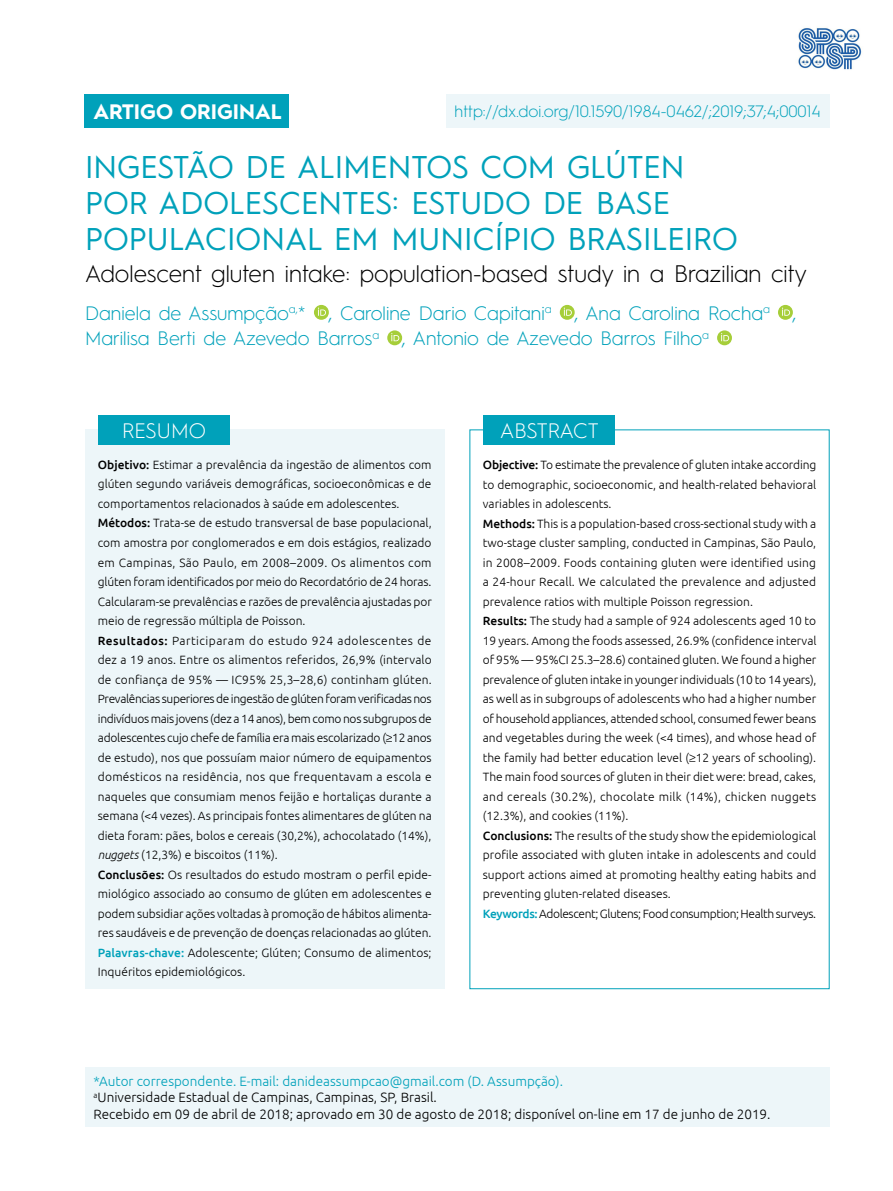
<style>
.page{position:relative;width:893px;height:1191px;background:#fff}
.page>*{position:absolute;margin:0;border:0;box-sizing:border-box;transform-origin:0 0}
.t1{font:31.5px/36px "Hurme Geometric Sans 1";color:#00a1ba}
.t2{font:300 24px "Hurme Geometric Sans 1";color:#000}
.t3{font:300 21px "Hurme Geometric Sans 1";letter-spacing:-.005em;color:#fff}
.t4{font:700 21px "Hurme Geometric Sans 1";color:#fff}
.t5{font:300 19.5px/25.5px "Hurme Geometric Sans 1";color:#00a1ba}
.t6{font:300 16.5px "Hurme Geometric Sans 1";color:#00a1ba}
.t7{font:300 13.5px/16.2px "Ubuntu";color:#000}
.t8{font:300 12px/19.5px "Ubuntu";color:#000}
.s1{font-weight:500}
.s2{font-style:italic}
.s3{font-weight:500;color:#00a1ba}
.s4{color:#00a1ba}
</style>
<div class="page">
<div style="left:85px;top:430px;width:359px;height:559px;background:#edf6f9"></div>
<div style="left:98px;top:415px;width:132px;height:29px;background:#00a1ba"></div>
<div style="left:483px;top:415px;width:132px;height:29px;background:#00a1ba"></div>
<div style="left:85px;top:1067px;width:744px;height:60px;background:#edf6f9"></div>
<div style="left:314px;top:305px;width:15px;height:15px;background:#a6ce39;border-radius:50%"></div>
<svg style="left:318px;top:308px;width:8px;height:8px"></svg>
<svg style="left:560px;top:305px;width:15px;height:15px"></svg>
<svg style="left:564px;top:308px;width:8px;height:8px"></svg>
<div style="left:778px;top:305px;width:15px;height:15px;background:#a6ce39;border-radius:50%"></div>
<svg style="left:782px;top:308px;width:8px;height:8px"></svg>
<svg style="left:387px;top:330px;width:15px;height:15px"></svg>
<svg style="left:391px;top:333px;width:8px;height:8px"></svg>
<svg style="left:717px;top:330px;width:15px;height:15px"></svg>
<svg style="left:721px;top:333px;width:8px;height:8px"></svg>
<div style="left:85px;top:94px;width:204px;height:33px;background:#00a1ba"></div>
<div style="left:446px;top:94px;width:383px;height:33px;background:#edf6f9"></div>
<img style="left:798px;top:27px;width:64px;height:43px">
<h3 class="t4" style="left:93px;top:97px;width:190px">ARTIGO ORIGINAL</h3>
<h3 class="t6" style="left:455px;top:100px;width:368px">http://dx.doi.org/10.1590/1984-0462/;2019;37;4;00014</h3>
<h1 class="t1" style="left:85px;top:147px;width:655px">INGESTÃO DE ALIMENTOS COM GLÚTEN<br>POR ADOLESCENTES: ESTUDO DE BASE<br>POPULACIONAL EM MUNICÍPIO BRASILEIRO</h1>
<h2 class="t2" style="left:85px;top:257px;width:723px">Adolescent gluten intake: population-based study in a Brazilian city</h2>
<h3 class="t5" style="left:85px;top:299px;width:713px">Daniela de Assumpção<sup>a,</sup>* , Caroline Dario Capitani<sup>a</sup> , Ana Carolina Rocha<sup>a</sup> ,<br>Marilisa Berti de Azevedo Barros<sup>a</sup> , Antonio de Azevedo Barros Filho<sup>a</sup></h3>
<h3 class="t3" style="left:122px;top:416px;width:85px">RESUMO</h3>
<h3 class="t3" style="left:500px;top:416px;width:100px">ABSTRACT</h3>
<p class="t8" style="left:98px;top:454px;width:336px"><span class="s1">Objetivo:</span> Estimar a prevalência da ingestão de alimentos com glúten segundo variáveis demográficas, socioeconômicas e de comportamentos relacionados à saúde em adolescentes.<br><span class="s1">Métodos:</span> Trata-se de estudo transversal de base populacional, com amostra por conglomerados e em dois estágios, realizado em Campinas, São Paulo, em 2008–2009. Os alimentos com glúten foram identificados por meio do Recordatório de 24 horas.<br>Calcularam-se prevalências e razões de prevalência ajustadas por meio de regressão múltipla de Poisson.<br><span class="s1">Resultados:</span> Participaram do estudo 924 adolescentes de dez a 19 anos. Entre os alimentos referidos, 26,9% (intervalo de confiança de 95% — IC95% 25,3–28,6) continham glúten.<br>Prevalências superiores de ingestão de glúten foram verificadas nos indivíduos mais jovens (dez a 14 anos), bem como nos subgrupos de adolescentes cujo chefe de família era mais escolarizado (≥12 anos de estudo), nos que possuíam maior número de equipamentos domésticos na residência, nos que frequentavam a escola e naqueles que consumiam menos feijão e hortaliças durante a semana (&lt;4 vezes). As principais fontes alimentares de glúten na dieta foram: pães, bolos e cereais (30,2%), achocolatado (14%), <span class="s2">nuggets</span> (12,3%) e biscoitos (11%).<br><span class="s1">Conclusões:</span> Os resultados do estudo mostram o perfil epide&shy;miológico associado ao consumo de glúten em adolescentes e podem subsidiar ações voltadas à promoção de hábitos alimenta&shy;res saudáveis e de prevenção de doenças relacionadas ao glúten.<br><span class="s3">Palavras-chave:</span> Adolescente; Glúten; Consumo de alimentos; Inquéritos epidemiológicos.</p>
<p class="t8" style="left:483px;top:455px;width:335px"><span class="s1">Objective:</span> To estimate the prevalence of gluten intake according to demographic, socioeconomic, and health-related behavioral variables in adolescents.<br><span class="s1">Methods:</span> This is a population-based cross-sectional study with a two-stage cluster sampling, conducted in Campinas, São Paulo, in 2008–2009. Foods containing gluten were identified using a 24-hour Recall. We calculated the prevalence and adjusted prevalence ratios with multiple Poisson regression.<br><span class="s1">Results:</span> The study had a sample of 924 adolescents aged 10 to 19 years. Among the foods assessed, 26.9% (confidence interval of 95% — 95%CI 25.3–28.6) contained gluten. We found a higher prevalence of gluten intake in younger individuals (10 to 14 years), as well as in subgroups of adolescents who had a higher number of household appliances, attended school, consumed fewer beans and vegetables during the week (&lt;4 times), and whose head of the family had better education level (≥12 years of schooling).<br>The main food sources of gluten in their diet were: bread, cakes, and cereals (30.2%), chocolate milk (14%), chicken nuggets (12.3%), and cookies (11%).<br><span class="s1">Conclusions:</span> The results of the study show the epidemiological profile associated with gluten intake in adolescents and could support actions aimed at promoting healthy eating habits and preventing gluten-related diseases.<br><span class="s3">Keywords:</span> Adolescent; Glutens; Food consumption; Health surveys.</p>
<p class="t7" style="left:94px;top:1073px;width:678px"><span class="s4">*Autor correspondente. E-mail: danideassumpcao@gmail.com (D. Assumpção).<br></span><sup>a</sup>Universidade Estadual de Campinas, Campinas, SP, Brasil.<br>Recebido em 09 de abril de 2018; aprovado em 30 de agosto de 2018; disponível on-line em 17 de junho de 2019.</p>
</div>
